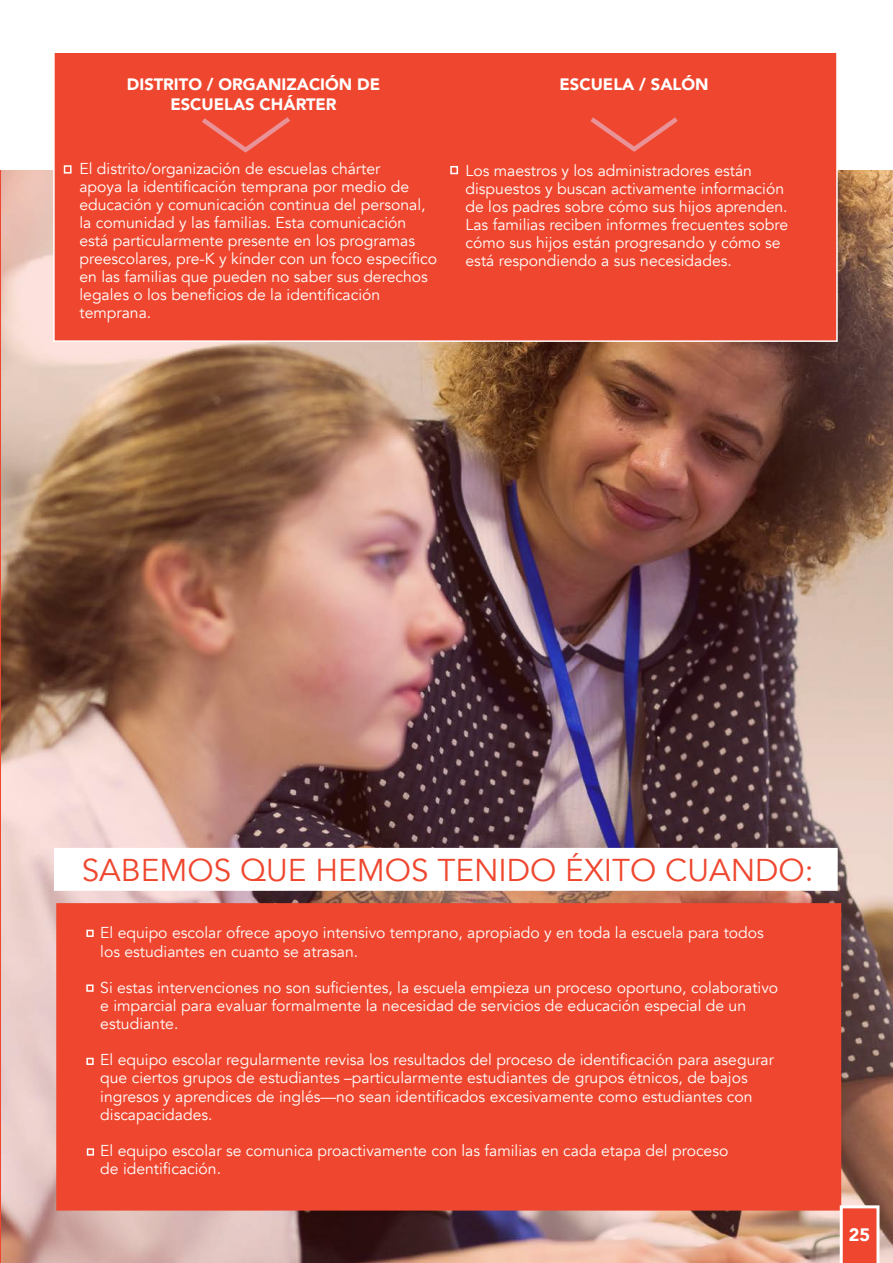
<style>
.page{position:relative;width:893px;height:1263px;background:#fff}
.page>*{position:absolute;margin:0;border:0;box-sizing:border-box;transform-origin:0 0}
.t1{font:31.5px "Avenir";color:#ef472f}
.t2{font:900 18px "Avenir";color:#fff}
.t3{font:900 16.5px "Avenir";color:#fff}
.t4{font:15.75px/18px "Avenir";color:#fff}
</style>
<div class="page">
<img style="left:2px;top:170px;width:891px;height:1093px">
<div style="left:57px;top:904px;width:783px;height:306px;background:#ef472f"></div>
<div style="left:56px;top:903px;width:785px;height:307px;border:2px solid #ef472f"></div>
<svg style="left:840px;top:1205px;width:39px;height:58px"></svg>
<div style="left:86px;top:984px;width:8px;height:8px;border:2px solid #fff"></div>
<div style="left:86px;top:1058px;width:8px;height:7px;border:2px solid #fff"></div>
<div style="left:87px;top:1148px;width:7px;height:7px;border:2px solid #fff"></div>
<div style="left:86px;top:930px;width:8px;height:7px;border:2px solid #fff"></div>
<div style="left:55px;top:849px;width:782px;height:41px;background:#fff"></div>
<div style="left:54px;top:848px;width:784px;height:43px;border:2px solid #fff"></div>
<div style="left:53px;top:51px;width:785px;height:291px;background:#ef472f;border:2px solid #fff"></div>
<svg style="left:202px;top:117px;width:88px;height:36px"></svg>
<svg style="left:590px;top:117px;width:88px;height:35px"></svg>
<div style="left:450px;top:166px;width:8px;height:8px;border:2px solid #fff"></div>
<div style="left:64px;top:165px;width:8px;height:9px;border:2px solid #fff"></div>
<p class="t3" style="left:127px;top:70px;width:255px">DISTRITO / ORGANIZACIÓN DE</p>
<p class="t3" style="left:560px;top:70px;width:151px">ESCUELA / SALÓN</p>
<p class="t3" style="left:170px;top:90px;width:168px">ESCUELAS CHÁRTER</p>
<p class="t4" style="left:79px;top:160px;width:359px">El distrito/organización de escuelas chárter<br>apoya la identificación temprana por medio de educación y comunicación continua del personal, la comunidad y las familias. Esta comunicación está particularmente presente en los programas preescolares, pre-K y kínder con un foco específico en las familias que pueden no saber sus derechos legales o los beneficios de la identificación temprana.</p>
<p class="t4" style="left:465px;top:162px;width:320px">Los maestros y los administradores están dispuestos y buscan activamente información</p>
<p class="t4" style="left:465px;top:198px;width:324px">de los padres sobre cómo sus hijos aprenden.</p>
<p class="t4" style="left:465px;top:216px;width:324px">Las familias reciben informes frecuentes sobre cómo sus hijos están progresando y cómo se</p>
<p class="t4" style="left:465px;top:252px;width:268px">está respondiendo a sus necesidades.</p>
<p class="t1" style="left:82px;top:851px;width:733px">SABEMOS QUE HEMOS TENIDO ÉXITO CUANDO:</p>
<p class="t4" style="left:100px;top:924px;width:665px">El equipo escolar ofrece apoyo intensivo temprano, apropiado y en toda la escuela para todos</p>
<p class="t4" style="left:100px;top:942px;width:259px">los estudiantes en cuanto se atrasan.</p>
<p class="t4" style="left:100px;top:979px;width:679px">Si estas intervenciones no son suficientes, la escuela empieza un proceso oportuno, colaborativo e imparcial para evaluar formalmente la necesidad de servicios de educación especial de un estudiante.</p>
<p class="t4" style="left:100px;top:1051px;width:675px">El equipo escolar regularmente revisa los resultados del proceso de identificación para asegurar que ciertos grupos de estudiantes –particularmente estudiantes de grupos étnicos, de bajos ingresos y aprendices de inglés—no sean identificados excesivamente como estudiantes con discapacidades.</p>
<p class="t4" style="left:100px;top:1142px;width:630px">El equipo escolar se comunica proactivamente con las familias en cada etapa del proceso</p>
<p class="t4" style="left:100px;top:1160px;width:122px">de identificación.</p>
<p class="t2" style="left:849px;top:1220px;width:23px">25</p>
</div>
